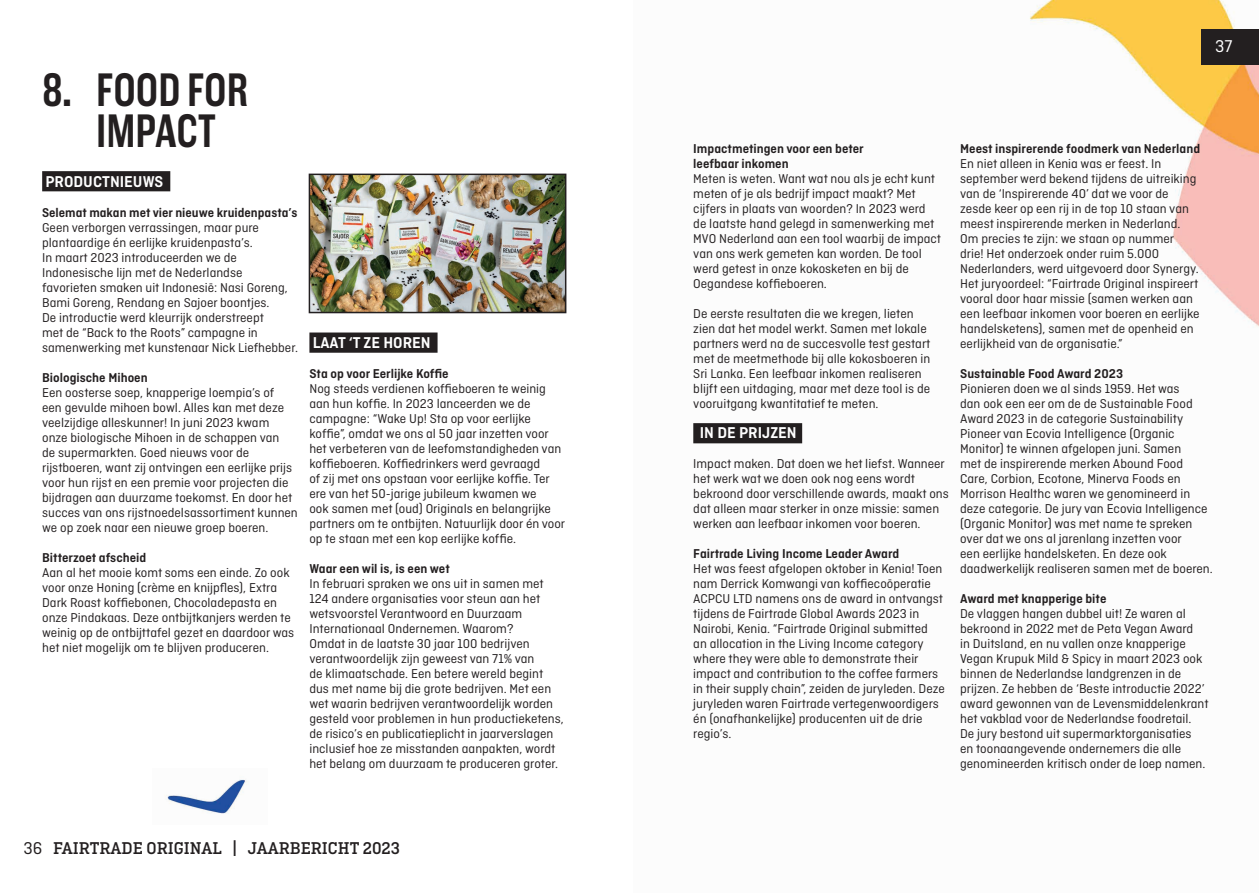
<style>
.page{position:relative;width:1259px;height:893px;background:#fff}
.page>*{position:absolute;margin:0;border:0;box-sizing:border-box;transform-origin:0 0}
.t1{font:500 48px/40.5px "Americane Cond";letter-spacing:.015em;color:#231f20;text-align:center}
.t2{font:500 18px "Ciutadella Slab";color:#231f20}
.t3{font:18px "Ciutadella";color:#fff}
.t4{font:600 16.5px "Ciutadella";color:#fff}
.t5{font:13.5px/15px "Ciutadella";color:#231f20}
.t6{font:600 13.5px/15px "Ciutadella";color:#231f20}
.s1{font-family:"Ciutadella";font-weight:400}
</style>
<div class="page">
<img style="left:693px;top:0;width:566px;height:444px">
<img style="left:165px;top:779px;width:83px;height:35px">
<div style="left:694px;top:424px;width:107px;height:19px;background:#231f20"></div>
<div style="left:693px;top:423px;width:109px;height:20px;border:2px solid #231f20"></div>
<div style="left:310px;top:333px;width:127px;height:19px;background:#231f20"></div>
<div style="left:309px;top:332px;width:128px;height:21px;border:2px solid #231f20"></div>
<div style="left:43px;top:172px;width:127px;height:19px;background:#231f20"></div>
<div style="left:42px;top:171px;width:128px;height:20px;border:2px solid #231f20"></div>
<img style="left:312px;top:177px;width:251px;height:133px">
<div style="left:309px;top:174px;width:257px;height:139px;border:2px solid #231f20"></div>
<div style="left:1201px;top:29px;width:58px;height:35px;background:#231f20"></div>
<h1 class="t1" style="left:43px;top:70px;width:207px">8. FOOD FOR<br>IMPACT</h1>
<p class="t4" style="left:45px;top:172px;width:119px">PRODUCTNIEUWS</p>
<p class="t6" style="left:42px;top:205px;width:257px">Selemat makan met vier nieuwe kruidenpasta’s</p>
<p class="t5" style="left:42px;top:220px;width:257px">Geen verborgen verrassingen, maar pure plantaardige én eerlijke kruidenpasta’s.<br>In maart 2023 introduceerden we de Indonesische lijn met de Nederlandse favorieten smaken uit Indonesië: Nasi Goreng, Bami Goreng, Rendang en Sajoer boontjes.<br>De introductie werd kleurrijk onderstreept<br>met de “Back to the Roots” campagne in samenwerking met kunstenaar Nick Liefhebber.</p>
<p class="t6" style="left:42px;top:370px;width:107px">Biologische Mihoen</p>
<p class="t5" style="left:42px;top:385px;width:257px">Een oosterse soep, knapperige loempia’s of<br>een gevulde mihoen bowl. Alles kan met deze veelzijdige alleskunner! In juni 2023 kwam onze biologische Mihoen in de schappen van<br>de supermarkten. Goed nieuws voor de rijstboeren, want zij ontvingen een eerlijke prijs voor hun rijst en een premie voor projecten die bijdragen aan duurzame toekomst. En door het succes van ons rijstnoedelsassortiment kunnen we op zoek naar een nieuwe groep boeren.</p>
<p class="t6" style="left:42px;top:550px;width:106px">Bitterzoet afscheid</p>
<p class="t5" style="left:42px;top:565px;width:254px">Aan al het mooie komt soms een einde. Zo ook voor onze Honing (crème en knijpfles), Extra Dark Roast koffiebonen, Chocoladepasta en onze Pindakaas. Deze ontbijtkanjers werden te weinig op de ontbijttafel gezet en daardoor was het niet mogelijk om te blijven produceren.</p>
<p class="t4" style="left:313px;top:333px;width:119px">LAAT ‘T ZE HOREN</p>
<p class="t6" style="left:309px;top:366px;width:141px">Sta op voor Eerlijke Koffie</p>
<p class="t5" style="left:309px;top:381px;width:257px">Nog steeds verdienen koffieboeren te weinig aan hun koffie. In 2023 lanceerden we de campagne: “Wake Up! Sta op voor eerlijke koffie”, omdat we ons al 50 jaar inzetten voor het verbeteren van de leefomstandigheden van koffieboeren. Koffiedrinkers werd gevraagd<br>of zij met ons opstaan voor eerlijke koffie. Ter ere van het 50-jarige jubileum kwamen we<br>ook samen met (oud) Originals en belangrijke partners om te ontbijten. Natuurlijk door én voor op te staan met een kop eerlijke koffie.</p>
<p class="t6" style="left:309px;top:561px;width:142px">Waar een wil is, is een wet</p>
<p class="t5" style="left:309px;top:576px;width:256px">In februari spraken we ons uit in samen met 124 andere organisaties voor steun aan het wetsvoorstel Verantwoord en Duurzaam Internationaal Ondernemen. Waarom?<br>Omdat in de laatste 30 jaar 100 bedrijven verantwoordelijk zijn geweest van 71% van<br>de klimaatschade. Een betere wereld begint dus met name bij die grote bedrijven. Met een wet waarin bedrijven verantwoordelijk worden gesteld voor problemen in hun productieketens, de risico’s en publicatieplicht in jaarverslagen inclusief hoe ze misstanden aanpakten, wordt het belang om duurzaam te produceren groter.</p>
<h2 class="t2" style="left:24px;top:838px;width:378px"><span class="s1">36</span> FAIRTRADE ORIGINAL | JAARBERICHT 2023</h2>
<h2 class="t3" style="left:1215px;top:37px;width:19px">37</h2>
<p class="t6" style="left:693px;top:141px;width:172px">Impactmetingen voor een beter leefbaar inkomen</p>
<p class="t5" style="left:693px;top:171px;width:249px">Meten is weten. Want wat nou als je echt kunt meten of je als bedrijf impact maakt? Met cijfers in plaats van woorden? In 2023 werd de laatste hand gelegd in samenwerking met MVO Nederland aan een tool waarbij de impact van ons werk gemeten kan worden. De tool werd getest in onze kokosketen en bij de Oegandese koffieboeren.</p>
<p class="t5" style="left:693px;top:306px;width:239px">De eerste resultaten die we kregen, lieten zien dat het model werkt. Samen met lokale partners werd na de succesvolle test gestart met de meetmethode bij alle kokosboeren in Sri Lanka. Een leefbaar inkomen realiseren blijft een uitdaging, maar met deze tool is de vooruitgang kwantitatief te meten.</p>
<p class="t4" style="left:700px;top:423px;width:98px">IN DE PRIJZEN</p>
<p class="t5" style="left:693px;top:456px;width:257px">Impact maken. Dat doen we het liefst. Wanneer het werk wat we doen ook nog eens wordt bekroond door verschillende awards, maakt ons dat alleen maar sterker in onze missie: samen werken aan leefbaar inkomen voor boeren.</p>
<p class="t6" style="left:693px;top:546px;width:207px">Fairtrade Living Income Leader Award</p>
<p class="t5" style="left:693px;top:561px;width:253px">Het was feest afgelopen oktober in Kenia! Toen nam Derrick Komwangi van koffiecoöperatie ACPCU LTD namens ons de award in ontvangst tijdens de Fairtrade Global Awards 2023 in Nairobi, Kenia. “Fairtrade Original submitted<br>an allocation in the Living Income category where they were able to demonstrate their impact and contribution to the coffee farmers in their supply chain”, zeiden de juryleden. Deze juryleden waren Fairtrade vertegenwoordigers én (onafhankelijke) producenten uit de drie regio’s.</p>
<p class="t6" style="left:960px;top:141px;width:241px">Meest inspirerende foodmerk van Nederland</p>
<p class="t5" style="left:960px;top:156px;width:241px">En niet alleen in Kenia was er feest. In september werd bekend tijdens de uitreiking van de ‘Inspirerende 40’ dat we voor de zesde keer op een rij in de top 10 staan van meest inspirerende merken in Nederland.<br>Om precies te zijn: we staan op nummer drie! Het onderzoek onder ruim 5.000<br>Nederlanders, werd uitgevoerd door Synergy.<br>Het juryoordeel: “Fairtrade Original inspireert vooral door haar missie (samen werken aan een leefbaar inkomen voor boeren en eerlijke handelsketens), samen met de openheid en eerlijkheid van de organisatie.”</p>
<p class="t6" style="left:960px;top:366px;width:164px">Sustainable Food Award 2023</p>
<p class="t5" style="left:960px;top:381px;width:254px">Pionieren doen we al sinds 1959. Het was<br>dan ook een eer om de de Sustainable Food Award 2023 in de categorie Sustainability Pioneer van Ecovia Intelligence (Organic Monitor) te winnen afgelopen juni. Samen<br>met de inspirerende merken Abound Food Care, Corbion, Ecotone, Minerva Foods en Morrison Healthc waren we genomineerd in deze categorie. De jury van Ecovia Intelligence (Organic Monitor) was met name te spreken over dat we ons al jarenlang inzetten voor<br>een eerlijke handelsketen. En deze ook daadwerkelijk realiseren samen met de boeren.</p>
<p class="t6" style="left:960px;top:591px;width:148px">Award met knapperige bite</p>
<p class="t5" style="left:960px;top:606px;width:250px">De vlaggen hangen dubbel uit! Ze waren al bekroond in 2022 met de Peta Vegan Award<br>in Duitsland, en nu vallen onze knapperige Vegan Krupuk Mild &amp; Spicy in maart 2023 ook binnen de Nederlandse landgrenzen in de prijzen. Ze hebben de ‘Beste introductie 2022’ award gewonnen van de Levensmiddelenkrant het vakblad voor de Nederlandse foodretail.<br>De jury bestond uit supermarktorganisaties<br>en toonaangevende ondernemers die alle genomineerden kritisch onder de loep namen.</p>
</div>
